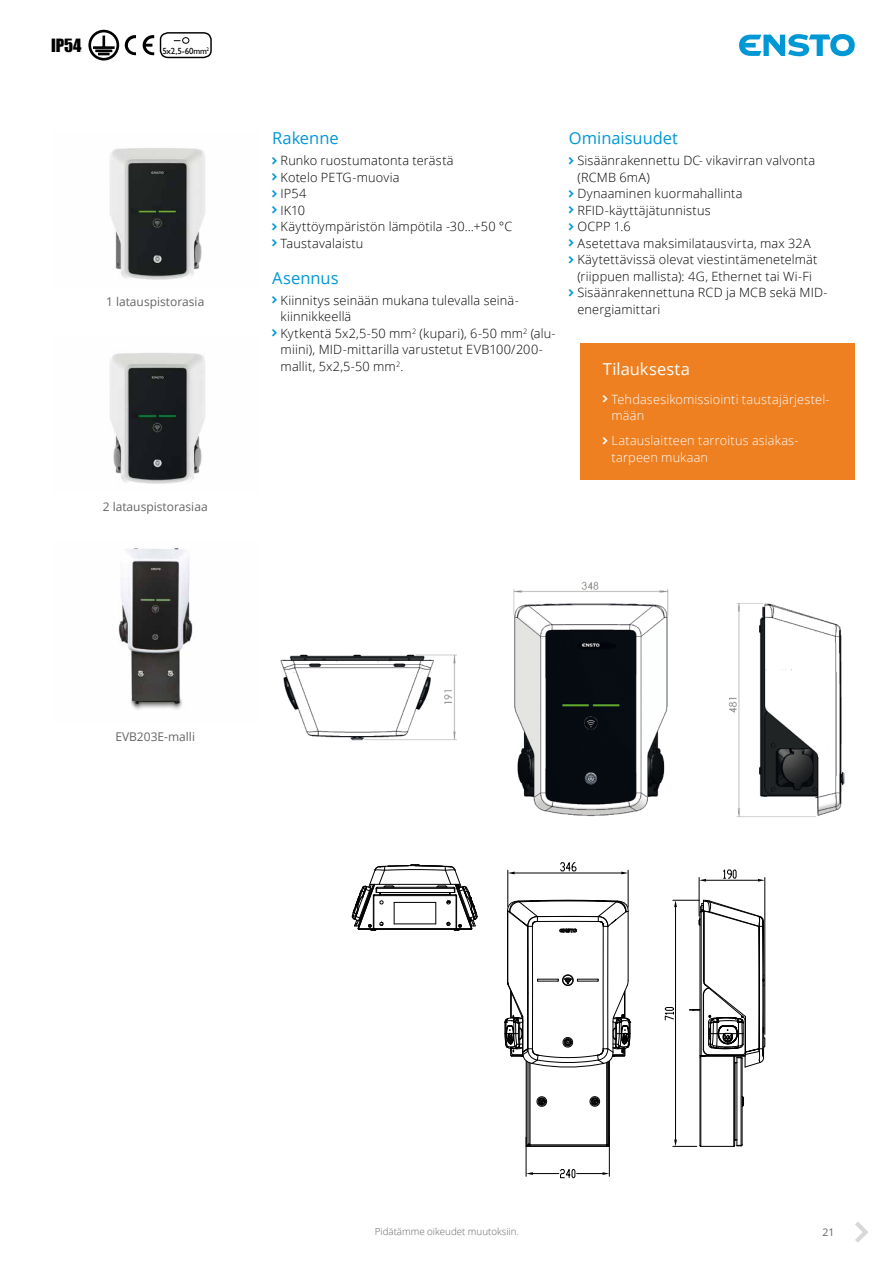
<style>
.page{position:relative;width:893px;height:1263px;background:#fff}
.page>*{position:absolute;margin:0;border:0;box-sizing:border-box;transform-origin:0 0}
.t1{font:16.8px "Impact";color:#000}
.t2{font:16.5px "Open Sans";color:#0097d5}
.t3{font:16.5px "Open Sans";letter-spacing:.005em;color:#fff}
.t4{font:300 12.75px/16.5px "Open Sans";letter-spacing:.015em;color:#000}
.t5{font:300 12.75px/16.5px "Open Sans";letter-spacing:.01em;color:#fff}
.t6{font:12px "Open Sans";color:#646567}
.t7{font:10.5px "Open Sans";color:#646567}
.t8{font:300 9.75px "Open Sans";color:#646567}
.t9{font:8.85px "Gill Sans";letter-spacing:-.02em;color:#000}
</style>
<div class="page">
<svg style="left:739px;top:34px;width:116px;height:22px"></svg>
<svg style="left:855px;top:1222px;width:13px;height:21px"></svg>
<div style="left:580px;top:343px;width:275px;height:137px;background:#ee8022"></div>
<svg style="left:88px;top:29px;width:48px;height:32px"></svg>
<svg style="left:143px;top:32px;width:69px;height:27px"></svg>
<img style="left:110px;top:148px;width:95px;height:132px">
<img style="left:110px;top:353px;width:95px;height:131px">
<img style="left:118px;top:548px;width:75px;height:162px">
<img style="left:513px;top:581px;width:332px;height:236px">
<img style="left:280px;top:654px;width:177px;height:87px">
<hr style="left:507px;top:870px;width:1px;height:37px;background:#000">
<hr style="left:628px;top:870px;width:1px;height:37px;background:#000">
<hr style="left:515px;top:873px;width:106px;height:1px;background:#000">
<svg style="left:508px;top:871px;width:7px;height:3px"></svg>
<svg style="left:621px;top:871px;width:7px;height:3px"></svg>
<svg style="left:560px;top:862px;width:17px;height:9px"></svg>
<hr style="left:527px;top:1146px;width:82px;height:1px;background:#000">
<hr style="left:529px;top:1145px;width:78px;height:1px;background:#000">
<hr style="left:530px;top:1144px;width:77px;height:1px;background:#000">
<hr style="left:526px;top:1061px;width:1px;height:85px;background:#000">
<hr style="left:527px;top:1061px;width:1px;height:84px;background:#000">
<hr style="left:529px;top:1062px;width:1px;height:83px;background:#000">
<hr style="left:530px;top:1063px;width:1px;height:82px;background:#000">
<hr style="left:606px;top:1062px;width:1px;height:83px;background:#000">
<hr style="left:607px;top:1062px;width:1px;height:83px;background:#000">
<hr style="left:608px;top:1061px;width:1px;height:84px;background:#000">
<hr style="left:609px;top:1061px;width:1px;height:85px;background:#000">
<svg style="left:536px;top:1096px;width:11px;height:11px"></svg>
<svg style="left:589px;top:1096px;width:11px;height:11px"></svg>
<svg style="left:525px;top:1143px;width:6px;height:4px"></svg>
<svg style="left:504px;top:900px;width:127px;height:168px"></svg>
<hr style="left:526px;top:1137px;width:1px;height:39px;background:#000">
<hr style="left:609px;top:1136px;width:1px;height:40px;background:#000">
<svg style="left:526px;top:1167px;width:83px;height:11px"></svg>
<svg style="left:351px;top:864px;width:127px;height:67px"></svg>
<svg style="left:663px;top:581px;width:109px;height:566px"></svg>
<h1 class="t1" style="left:51px;top:32px;width:32px">IP54</h1>
<p class="t9" style="left:162px;top:46px;width:48px">5x2,5-60mm<sup>2</sup></p>
<p class="t6" style="left:106px;top:293px;width:100px">1 latauspistorasia</p>
<p class="t6" style="left:103px;top:498px;width:106px">2 latauspistorasiaa</p>
<p class="t2" style="left:272px;top:127px;width:68px">Rakenne</p>
<p class="t4" style="left:281px;top:152px;width:233px">Runko ruostumatonta terästä<br>Kotelo PETG-muovia<br>IP54<br>IK10<br>Käyttöympäristön lämpötila -30…+50 °C<br>Taustavalaistu</p>
<p class="t2" style="left:272px;top:267px;width:68px">Asennus</p>
<p class="t4" style="left:281px;top:292px;width:277px">Kiinnitys seinään mukana tulevalla seinä&shy;kiinnikkeellä<br>Kytkentä 5x2,5-50 mm<sup>2</sup> (kupari), 6-50 mm<sup>2</sup> (alu&shy;miini), MID-mittarilla varustetut EVB100/200- mallit, 5x2,5-50 mm<sup>2</sup>.</p>
<p class="t2" style="left:569px;top:127px;width:111px">Ominaisuudet</p>
<p class="t4" style="left:577px;top:152px;width:252px">Sisäänrakennettu DC- vikavirran valvonta (RCMB 6mA)<br>Dynaaminen kuormahallinta<br>RFID-käyttäjätunnistus<br>OCPP 1.6<br>Asetettava maksimilatausvirta, max 32A<br>Käytettävissä olevat viestintämenetelmät (riippuen mallista): 4G, Ethernet tai Wi-Fi<br>Sisäänrakennettuna RCD ja MCB sekä MID&shy;energiamittari</p>
<p class="t3" style="left:603px;top:357px;width:89px">Tilauksesta</p>
<p class="t5" style="left:611px;top:391px;width:220px">Tehdasesikomissiointi taustajärjestel&shy;mään</p>
<p class="t5" style="left:611px;top:432px;width:187px">Latauslaitteen tarroitus asiakas&shy;tarpeen mukaan</p>
<p class="t6" style="left:115px;top:728px;width:81px">EVB203E-malli</p>
<p class="t8" style="left:375px;top:1225px;width:145px">Pidätämme oikeudet muutoksiin.</p>
<p class="t7" style="left:822px;top:1225px;width:14px">21</p>
</div>
